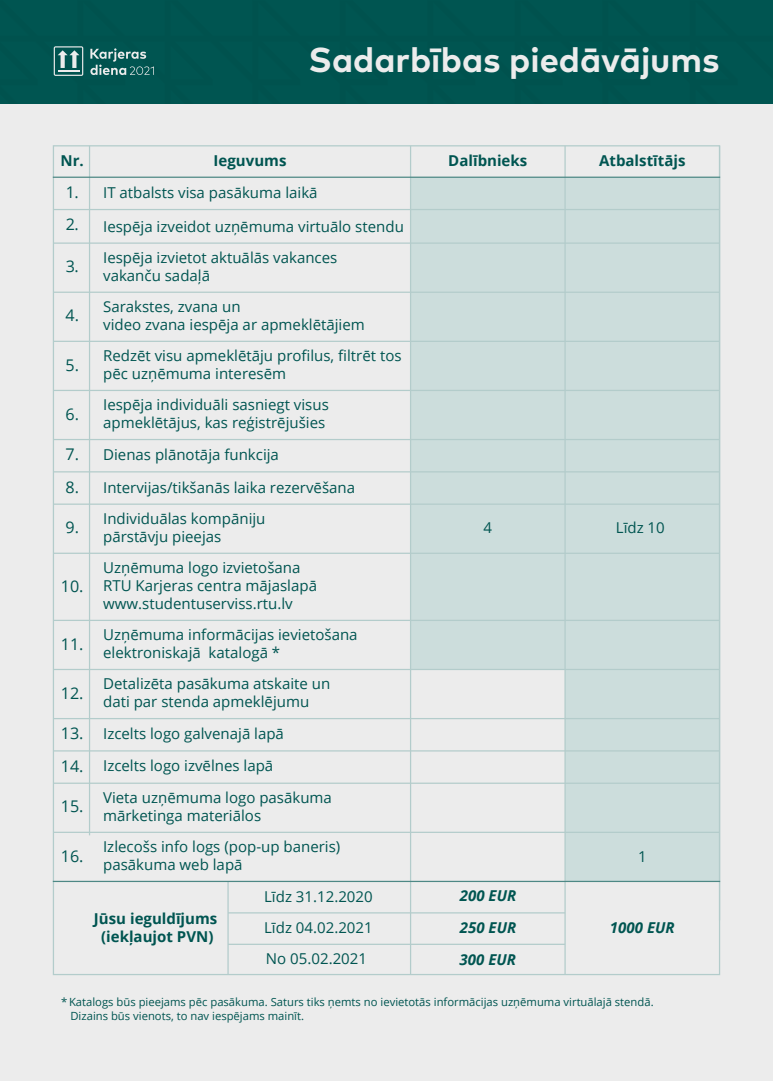
<style>
.page{position:relative;width:773px;height:1081px;background:#fff}
.page>*{position:absolute;margin:0;border:0;box-sizing:border-box;transform-origin:0 0}
.t1{font:700 34.5px "Mark Pro";color:#ececec}
.t2{font:16.12px "Open Sans";color:#005551}
.t3{font:15px/18px "Open Sans";color:#005551}
.t4{font:700 15px/18px "Open Sans";color:#005551;text-align:center}
.t5{font:italic 700 15px "Open Sans";color:#005551}
.t6{font:11.25px/13.5px "Open Sans";color:#005551}
.s1{font-size:16.12px}
</style>
<div class="page">
<div style="left:0;top:0;width:772px;height:104px;background:#005551"></div>
<div style="left:0;top:104px;width:772px;height:977px;background:#ececec"></div>
<svg style="left:54px;top:46px;width:29px;height:30px"></svg>
<svg style="left:90px;top:48px;width:64px;height:27px;background:#3a7a77"></svg>
<hr style="left:227px;top:881px;width:2px;height:93px;background:#b3cccb">
<div style="left:410px;top:177px;width:155px;height:492px;background:#ccdddc"></div>
<div style="left:565px;top:177px;width:154px;height:704px;background:#ccdddc"></div>
<hr style="left:89px;top:146px;width:1px;height:689px;background:#b3cccb">
<hr style="left:410px;top:146px;width:1px;height:828px;background:#b3cccb">
<hr style="left:564px;top:146px;width:1px;height:828px;background:#b3cccb">
<hr style="left:718px;top:146px;width:2px;height:774px;background:#b3cccb">
<hr style="left:53px;top:177px;width:666px;height:1px;background:#4d8885">
<hr style="left:53px;top:209px;width:666px;height:1px;background:#b3cccb">
<hr style="left:53px;top:242px;width:666px;height:2px;background:#b3cccb">
<hr style="left:53px;top:292px;width:666px;height:1px;background:#b3cccb">
<hr style="left:53px;top:341px;width:666px;height:1px;background:#b3cccb">
<hr style="left:53px;top:390px;width:666px;height:1px;background:#b3cccb">
<hr style="left:53px;top:553px;width:666px;height:1px;background:#b3cccb">
<hr style="left:53px;top:439px;width:666px;height:1px;background:#b3cccb">
<hr style="left:53px;top:471px;width:666px;height:1px;background:#b3cccb">
<hr style="left:53px;top:503px;width:666px;height:2px;background:#b3cccb">
<hr style="left:53px;top:620px;width:666px;height:1px;background:#b3cccb">
<hr style="left:53px;top:718px;width:666px;height:1px;background:#b3cccb">
<hr style="left:54px;top:669px;width:665px;height:1px;background:#b3cccb">
<hr style="left:53px;top:750px;width:666px;height:1px;background:#b3cccb">
<hr style="left:53px;top:782px;width:666px;height:2px;background:#b3cccb">
<hr style="left:53px;top:831px;width:666px;height:2px;background:#b3cccb">
<hr style="left:53px;top:881px;width:666px;height:1px;background:#4d8885">
<hr style="left:228px;top:912px;width:337px;height:1px;background:#b3cccb">
<hr style="left:228px;top:943px;width:337px;height:2px;background:#b3cccb">
<h1 class="t1" style="left:308px;top:33px;width:412px">Sadarbības piedāvājums</h1>
<p class="t4" style="left:61px;top:151px;width:25px">Nr.</p>
<p class="t4" style="left:213px;top:151px;width:74px">Ieguvums</p>
<p class="t4" style="left:448px;top:151px;width:80px">Dalībnieks</p>
<p class="t4" style="left:599px;top:151px;width:88px">Atbalstītājs</p>
<p class="t3" style="left:66px;top:183px;width:253px"><span class="s1">1.</span> IT atbalsts visa pasākuma laikā</p>
<p class="t3" style="left:66px;top:217px;width:339px"><span class="s1">2.</span> Iespēja izveidot uzņēmuma virtuālo stendu</p>
<p class="t2" style="left:66px;top:255px;width:14px">3.</p>
<p class="t3" style="left:103px;top:248px;width:236px">Iespēja izvietot aktuālās vakances vakanču sadaļā</p>
<p class="t2" style="left:65px;top:305px;width:15px">4.</p>
<p class="t3" style="left:103px;top:297px;width:263px">Sarakstes, zvana un<br>video zvana iespēja ar apmeklētājiem</p>
<p class="t2" style="left:65px;top:354px;width:15px">5.</p>
<p class="t3" style="left:103px;top:346px;width:300px">Redzēt visu apmeklētāju profilus, filtrēt tos pēc uzņēmuma interesēm</p>
<p class="t2" style="left:65px;top:403px;width:15px">6.</p>
<p class="t3" style="left:103px;top:395px;width:227px">Iespēja individuāli sasniegt visus apmeklētājus, kas reģistrējušies</p>
<p class="t3" style="left:65px;top:445px;width:215px"><span class="s1">7.</span> Dienas plānotāja funkcija</p>
<p class="t3" style="left:65px;top:478px;width:291px"><span class="s1">8.</span> Intervijas/tikšanās laika rezervēšana</p>
<p class="t2" style="left:65px;top:516px;width:15px">9.</p>
<p class="t3" style="left:103px;top:509px;width:164px">Individuālas kompāniju pārstāvju pieejas</p>
<p class="t3" style="left:483px;top:518px;width:10px">4</p>
<p class="t3" style="left:615px;top:518px;width:50px">Līdz 10</p>
<p class="t2" style="left:61px;top:574px;width:24px">10.</p>
<p class="t3" style="left:103px;top:558px;width:215px">Uzņēmuma logo izvietošana<br>RTU Karjeras centra mājaslapā www.studentuserviss.rtu.lv</p>
<p class="t2" style="left:61px;top:633px;width:24px">11.</p>
<p class="t3" style="left:103px;top:625px;width:256px">Uzņēmuma informācijas ievietošana elektroniskajā katalogā *</p>
<p class="t2" style="left:61px;top:682px;width:24px">12.</p>
<p class="t3" style="left:103px;top:674px;width:229px">Detalizēta pasākuma atskaite un dati par stenda apmeklējumu</p>
<p class="t3" style="left:61px;top:724px;width:224px"><span class="s1">13.</span> Izcelts logo galvenajā lapā</p>
<p class="t3" style="left:61px;top:756px;width:214px"><span class="s1">14.</span> Izcelts logo izvēlnes lapā</p>
<p class="t2" style="left:61px;top:795px;width:24px">15.</p>
<p class="t3" style="left:103px;top:788px;width:230px">Vieta uzņēmuma logo pasākuma mārketinga materiālos</p>
<p class="t2" style="left:61px;top:844px;width:24px">16.</p>
<p class="t3" style="left:638px;top:847px;width:10px">1</p>
<p class="t3" style="left:103px;top:837px;width:239px">Izlecošs info logs (pop-up baneris) pasākuma web lapā</p>
<p class="t4" style="left:94px;top:909px;width:125px">Jūsu ieguldījums (iekļaujot PVN)</p>
<p class="t3" style="left:264px;top:887px;width:110px">Līdz 31.12.2020</p>
<p class="t5" style="left:459px;top:885px;width:58px">200 EUR</p>
<p class="t3" style="left:264px;top:918px;width:110px">Līdz 04.02.2021</p>
<p class="t5" style="left:459px;top:917px;width:58px">250 EUR</p>
<p class="t5" style="left:610px;top:917px;width:66px">1000 EUR</p>
<p class="t3" style="left:266px;top:949px;width:103px">No 05.02.2021</p>
<p class="t5" style="left:459px;top:948px;width:58px">300 EUR</p>
<p class="t6" style="left:70px;top:995px;width:584px;text-indent:-9px">*Katalogs būs pieejams pēc pasākuma. Saturs tiks ņemts no ievietotās informācijas uzņēmuma virtuālajā stendā.<br>Dizains būs vienots, to nav iespējams mainīt.</p>
</div>
